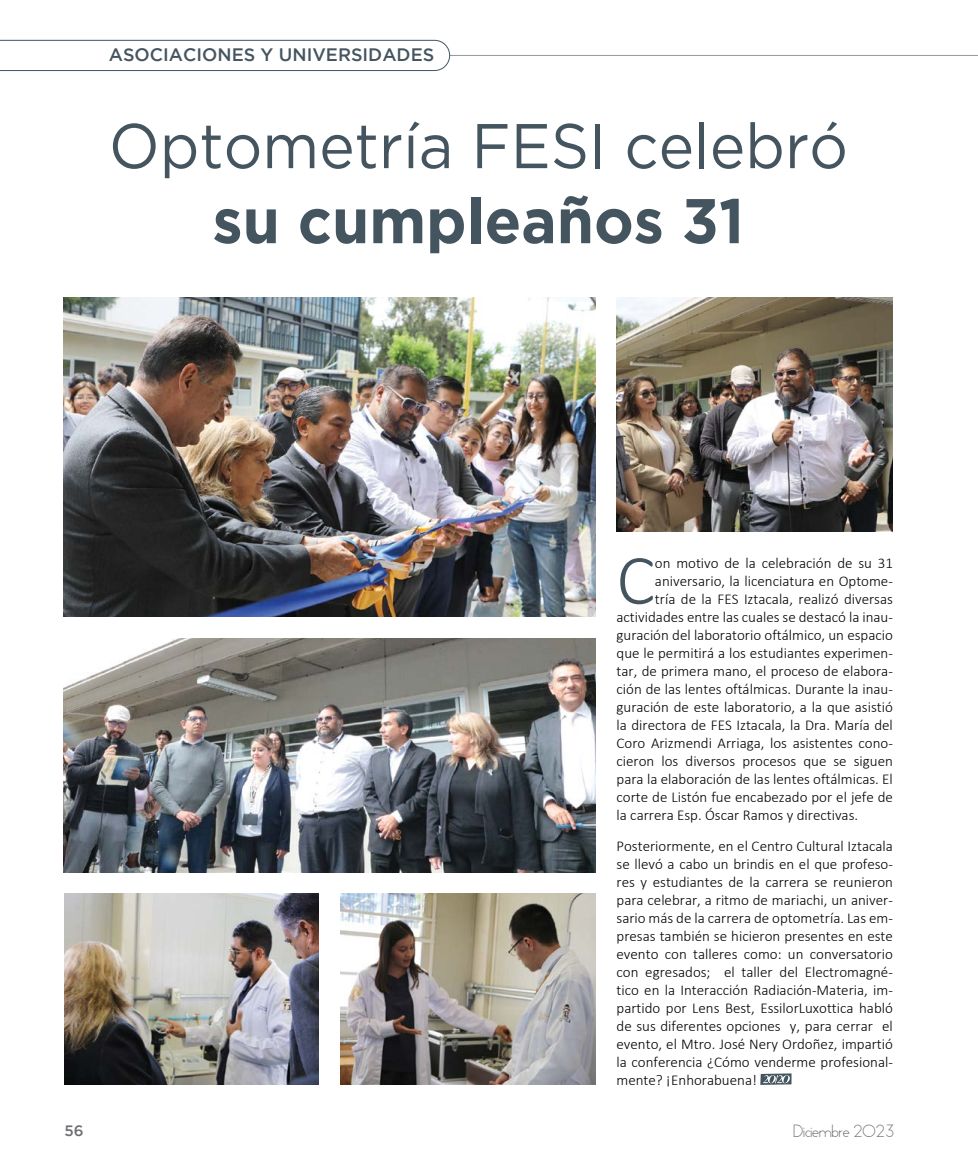
<style>
.page{position:relative;width:978px;height:1170px;background:#fff}
.page>*{position:absolute;margin:0;border:0;box-sizing:border-box;transform-origin:0 0}
.t1{font:300 71.7px "Calibri";color:#455560}
.t2{font:63px "Gotham";color:#455560;scale:.95 1}
.t3{font:700 63px "Gotham";color:#455560;scale:.95 1}
.t4{font:500 18px "Gotham";color:#455560}
.t5{font:16.5px "Pistara";color:#6d6e71}
.t6{font:300 15px/18px "Calibri";color:#000;text-align:justify}
.t7{font:500 15px "Gotham";color:#6d6e71}
</style>
<div class="page">
<hr style="left:216px;top:55px;width:762px;height:1px;background:#939598">
<svg style="left:0;top:40px;width:450px;height:31px"></svg>
<svg style="left:760px;top:1073px;width:31px;height:11px"></svg>
<img style="left:64px;top:638px;width:531px;height:234px">
<img style="left:617px;top:298px;width:276px;height:233px">
<img style="left:64px;top:298px;width:531px;height:319px">
<img style="left:340px;top:893px;width:255px;height:191px">
<img style="left:64px;top:893px;width:255px;height:191px">
<p class="t4" style="left:109px;top:45px;width:327px">ASOCIACIONES Y UNIVERSIDADES</p>
<h2 class="t2" style="left:109px;top:111px;width:779px">Optometría FESI celebró</h2>
<h2 class="t3" style="left:213px;top:184px;width:561px">su cumpleaños 31</h2>
<h1 class="t1" style="left:617px;top:535px;width:40px">C</h1>
<p class="t6" style="left:655px;top:553px;width:240px">on motivo de la celebración de su 31</p>
<p class="t6" style="left:655px;top:571px;width:239px">aniversario, la licenciatura en Optome-</p>
<p class="t6" style="left:655px;top:589px;width:240px">tría de la FES Iztacala, realizó diversas</p>
<p class="t6" style="left:617px;top:607px;width:278px">actividades entre las cuales se destacó la inau-</p>
<p class="t6" style="left:617px;top:625px;width:278px">guración del laboratorio oftálmico, un espacio</p>
<p class="t6" style="left:617px;top:643px;width:278px">que le permitirá a los estudiantes experimen-</p>
<p class="t6" style="left:617px;top:661px;width:278px">tar, de primera mano, el proceso de elabora-</p>
<p class="t6" style="left:617px;top:679px;width:278px">ción de las lentes oftálmicas. Durante la inau-</p>
<p class="t6" style="left:617px;top:697px;width:278px">guración de este laboratorio, a la que asistió</p>
<p class="t6" style="left:617px;top:715px;width:278px">la directora de FES Iztacala, la Dra. María del</p>
<p class="t6" style="left:617px;top:733px;width:278px">Coro Arizmendi Arriaga, los asistentes cono-</p>
<p class="t6" style="left:617px;top:751px;width:278px">cieron los diversos procesos que se siguen</p>
<p class="t6" style="left:617px;top:769px;width:278px">para la elaboración de las lentes oftálmicas. El</p>
<p class="t6" style="left:617px;top:787px;width:278px">corte de Listón fue encabezado por el jefe de</p>
<p class="t6" style="left:617px;top:805px;width:243px">la carrera Esp. Óscar Ramos y directivas.</p>
<p class="t6" style="left:617px;top:836px;width:278px">Posteriormente, en el Centro Cultural Iztacala se llevó a cabo un brindis en el que profeso&shy;res y estudiantes de la carrera se reunieron para celebrar, a ritmo de mariachi, un aniver&shy;sario más de la carrera de optometría. Las em&shy;presas también se hicieron presentes en este evento con talleres como: un conversatorio con egresados; el taller del Electromagné&shy;tico en la Interacción Radiación-Materia, im&shy;partido por Lens Best, EssilorLuxottica habló de sus diferentes opciones y, para cerrar el evento, el Mtro. José Nery Ordoñez, impartió la conferencia ¿Cómo venderme profesional&shy;mente? ¡Enhorabuena!</p>
<p class="t7" style="left:65px;top:1121px;width:21px">56</p>
<p class="t5" style="left:793px;top:1119px;width:102px">Diciembre 2023</p>
</div>
